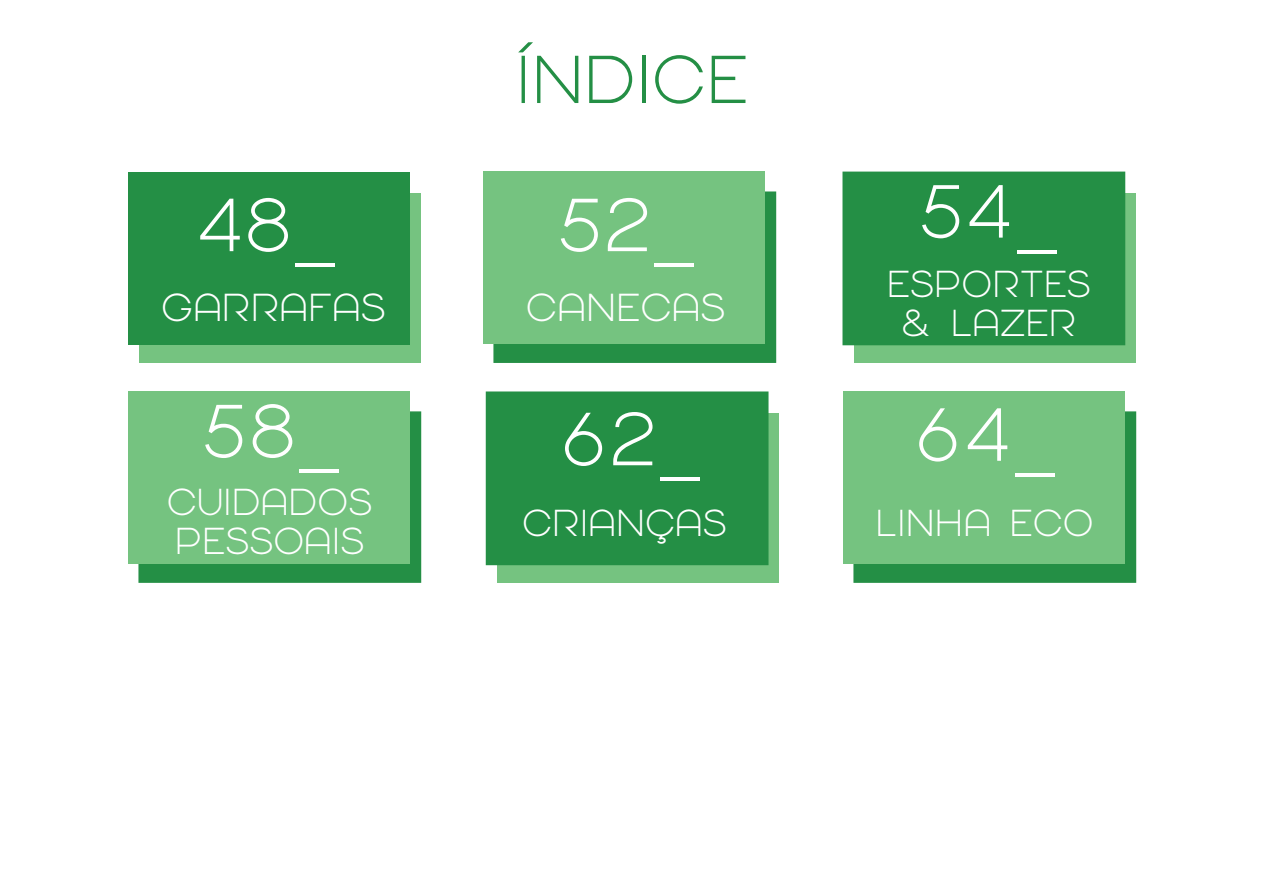
<style>
.page{position:relative;width:1263px;height:893px;background:#fff}
.page>*{position:absolute;margin:0;border:0;box-sizing:border-box;transform-origin:0 0}
.t1{font:75px "Cities Typeface";color:#fff}
.t2{font:67.5px "Cities Typeface";color:#248f45}
.t3{font:39px "Cities Typeface";color:#fff}
.t4{font:37.5px/39px "Cities Typeface";color:#fff}
</style>
<div class="page">
<div style="left:139px;top:193px;width:281px;height:170px;background:#75c380"></div>
<div style="left:128px;top:172px;width:281px;height:173px;background:#248f45"></div>
<div style="left:493px;top:191px;width:283px;height:172px;background:#248f45;border:2px solid #248f45"></div>
<div style="left:483px;top:172px;width:281px;height:172px;background:#75c380"></div>
<div style="left:854px;top:193px;width:281px;height:170px;background:#75c380"></div>
<div style="left:842px;top:172px;width:283px;height:173px;background:#248f45"></div>
<div style="left:853px;top:411px;width:283px;height:172px;background:#248f45;border:2px solid #248f45"></div>
<div style="left:843px;top:391px;width:281px;height:173px;background:#75c380"></div>
<div style="left:497px;top:413px;width:282px;height:170px;background:#75c380"></div>
<div style="left:486px;top:391px;width:282px;height:174px;background:#248f45;border:2px solid #248f45"></div>
<div style="left:138px;top:411px;width:283px;height:172px;background:#248f45;border:2px solid #248f45"></div>
<div style="left:128px;top:391px;width:281px;height:173px;background:#75c380"></div>
<h1 class="t1" style="left:196px;top:183px;width:134px">48_</h1>
<p class="t3" style="left:161px;top:286px;width:226px">GARRAFAS</p>
<h1 class="t1" style="left:202px;top:389px;width:133px">58_</h1>
<p class="t4" style="left:167px;top:482px;width:207px">CUIDADOS<br>PESSOAIS</p>
<h2 class="t2" style="left:515px;top:41px;width:235px">ÍNDICE</h2>
<h1 class="t1" style="left:558px;top:183px;width:132px">52_</h1>
<p class="t3" style="left:526px;top:286px;width:201px">CANECAS</p>
<h1 class="t1" style="left:919px;top:169px;width:133px">54_</h1>
<p class="t4" style="left:887px;top:264px;width:206px;text-align:center">ESPORTES &amp; LAZER</p>
<h1 class="t1" style="left:560px;top:397px;width:135px">62_</h1>
<h1 class="t1" style="left:914px;top:392px;width:137px">64_</h1>
<p class="t4" style="left:522px;top:504px;width:206px">CRIANÇAS</p>
<p class="t4" style="left:875px;top:504px;width:220px">LINHA ECO</p>
</div>
